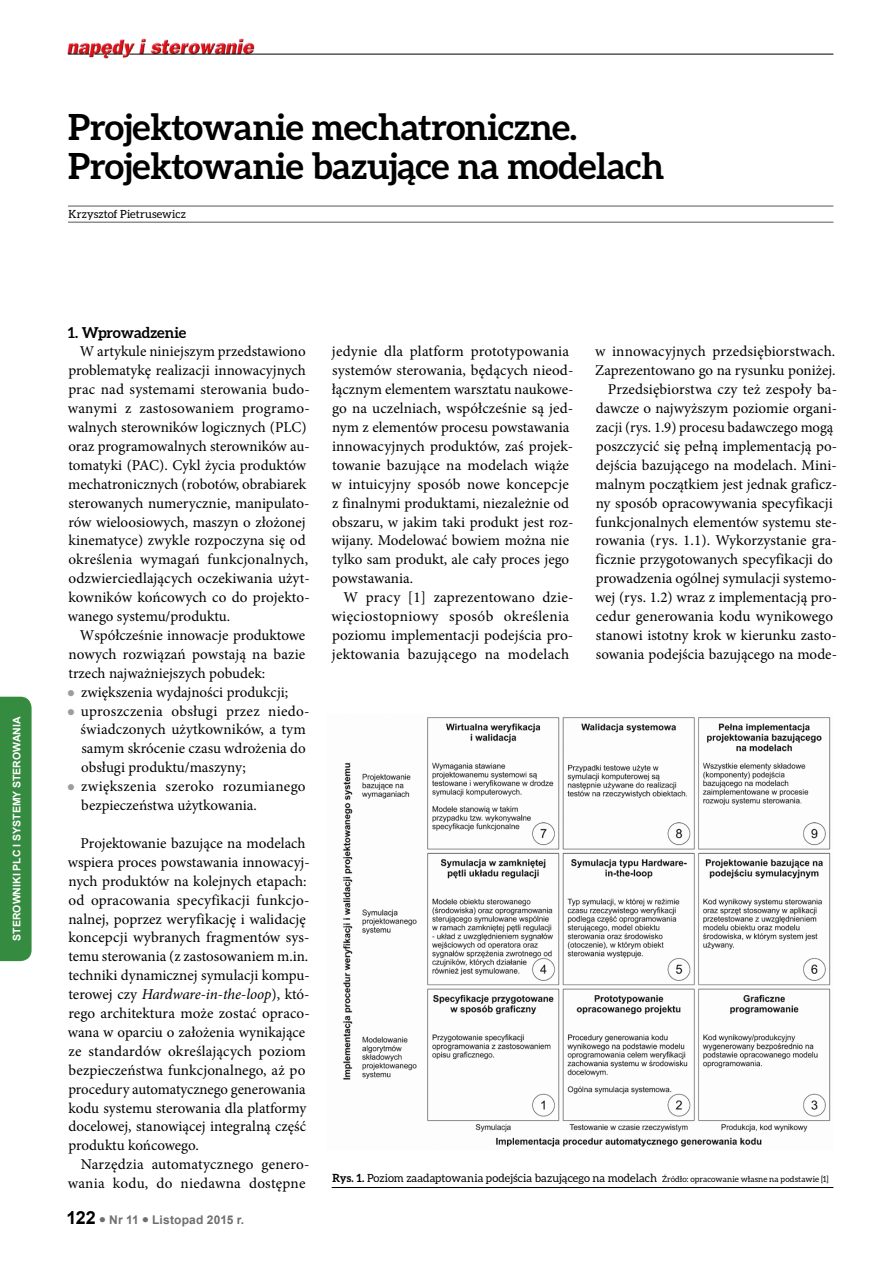
<style>
.page{position:relative;width:893px;height:1263px;background:#fff}
.page>*{position:absolute;margin:0;border:0;box-sizing:border-box;transform-origin:0 0}
.t1{font:700 36px/39px "Aleo";letter-spacing:-.01em;color:#000}
.t2{font:15px/18.9px "Minion Pro";letter-spacing:.005em;color:#000}
.t3{font:700 15px "Aleo";letter-spacing:-.01em;color:#000}
.t4{font:700 12px "Arial";letter-spacing:.015em;color:#706f6f}
.t5{font:11.25px "Aleo";letter-spacing:.005em;color:#000}
.t6{font:700 10.5px "Arial";color:#fff}
.s1{font-style:italic}
.s2{font-size:18px;color:#000}
.s3{font-weight:700}
.s4{font-size:8.25px}
</style>
<div class="page">
<img style="left:67px;top:38px;width:190px;height:21px">
<hr style="left:129px;top:54px;width:704px;height:1px;background:#000">
<svg style="left:68px;top:54px;width:55px;height:1px"></svg>
<div style="left:0;top:697px;width:32px;height:264px;background:#358b3f"></div>
<hr style="left:68px;top:206px;width:765px;height:1px;background:#575756">
<hr style="left:68px;top:222px;width:765px;height:1px;background:#575756">
<hr style="left:332px;top:1187px;width:501px;height:1px;background:#000">
<img style="left:343px;top:717px;width:488px;height:430px">
<p class="t6" style="left:10px;top:941px;width:225px;rotate:-90deg">Sterowniki PLC i systemy sterowania</p>
<h1 class="t1" style="left:68px;top:107px;width:598px">Projektowanie mechatroniczne.<br>Projektowanie bazujące na modelach</h1>
<p class="t5" style="left:69px;top:207px;width:119px">Krzysztof Pietrusewicz</p>
<p class="t3" style="left:68px;top:323px;width:120px">1. Wprowadzenie</p>
<p class="t2" style="left:68px;top:342px;width:244px;text-indent:12px">W artykule niniejszym przedstawiono problematykę realizacji innowacyjnych prac nad systemami sterowania budo&shy;wanymi z zastosowaniem programo&shy;walnych sterowników logicznych (PLC) oraz programowalnych sterowników au&shy;tomatyki (PAC). Cykl życia produktów mechatronicznych (robotów, obrabiarek sterowanych numerycznie, manipulato&shy;rów wieloosiowych, maszyn o złożonej kinematyce) zwykle rozpoczyna się od określenia wymagań funkcjonalnych, odzwierciedlających oczekiwania użyt&shy;kowników końcowych co do projekto&shy;wanego systemu/produktu.</p>
<p class="t2" style="left:68px;top:626px;width:238px;text-align:justify;text-indent:11px">Współcześnie innowacje produktowe nowych rozwiązań powstają na bazie trzech najważniejszych pobudek:</p>
<p class="t2" style="left:81px;top:682px;width:230px">zwiększenia wydajności produkcji; uproszczenia obsługi przez niedo&shy;świadczonych użytkowników, a tym samym skrócenie czasu wdrożenia do obsługi produktu/maszyny; zwiększenia szeroko rozumianego bezpieczeństwa użytkowania.</p>
<p class="t2" style="left:68px;top:834px;width:244px;text-indent:13px">Projektowanie bazujące na modelach wspiera proces powstawania innowacyj&shy;nych produktów na kolejnych etapach: od opracowania specyfikacji funkcjo&shy;nalnej, poprzez weryfikację i walidację koncepcji wybranych fragmentów sys&shy;temu sterowania (z zastosowaniem m.in. techniki dynamicznej symulacji kompu&shy;terowej czy <span class="s1">Hardware-in-the-loop</span>), któ&shy;rego architektura może zostać opraco&shy;wana w oparciu o założenia wynikające ze standardów określających poziom bezpieczeństwa funkcjonalnego, aż po procedury automatycznego generowania kodu systemu sterowania dla platformy docelowej, stanowiącej integralną część produktu końcowego.</p>
<p class="t2" style="left:68px;top:1155px;width:243px;text-align:right">Narzędzia automatycznego genero&shy;wania kodu, do niedawna dostępne</p>
<p class="t4" style="left:67px;top:1212px;width:179px"><span class="s2">122</span> ● Nr 11 ● Listopad 2015 r.</p>
<p class="t2" style="left:331px;top:342px;width:244px">jedynie dla platform prototypowania systemów sterowania, będących nieod&shy;łącznym elementem warsztatu naukowe&shy;go na uczelniach, współcześnie są jed&shy;nym z elementów procesu powstawania innowacyjnych produktów, zaś projek&shy;towanie bazujące na modelach wiąże w intuicyjny sposób nowe koncepcje z finalnymi produktami, niezależnie od obszaru, w jakim taki produkt jest roz&shy;wijany. Modelować bowiem można nie tylko sam produkt, ale cały proces jego powstawania.</p>
<p class="t2" style="left:331px;top:588px;width:244px;text-indent:12px">W pracy [1] zaprezentowano dzie&shy;więciostopniowy sposób określenia poziomu implementacji podejścia pro&shy;jektowania bazującego na modelach</p>
<p class="t2" style="left:595px;top:342px;width:244px;text-align:right">w innowacyjnych przedsiębiorstwach.<br>Zaprezentowano go na rysunku poniżej.<br>Przedsiębiorstwa czy też zespoły ba&shy;dawcze o najwyższym poziomie organi&shy;zacji (rys. 1.9) procesu badawczego mogą poszczycić się pełną implementacją po&shy;dejścia bazującego na modelach. Mini&shy;malnym początkiem jest jednak graficz&shy;ny sposób opracowywania specyfikacji funkcjonalnych elementów systemu ste&shy;rowania (rys. 1.1). Wykorzystanie gra&shy;ficznie przygotowanych specyfikacji do prowadzenia ogólnej symulacji systemo&shy;wej (rys. 1.2) wraz z implementacją pro&shy;cedur generowania kodu wynikowego stanowi istotny krok w kierunku zasto&shy;sowania podejścia bazującego na mode-</p>
<p class="t5" style="left:332px;top:1172px;width:498px"><span class="s3">Rys. 1.</span> Poziom zaadaptowania podejścia bazującego na modelach <span class="s4">Źródło: opracowanie własne na podstawie [1]</span></p>
</div>
